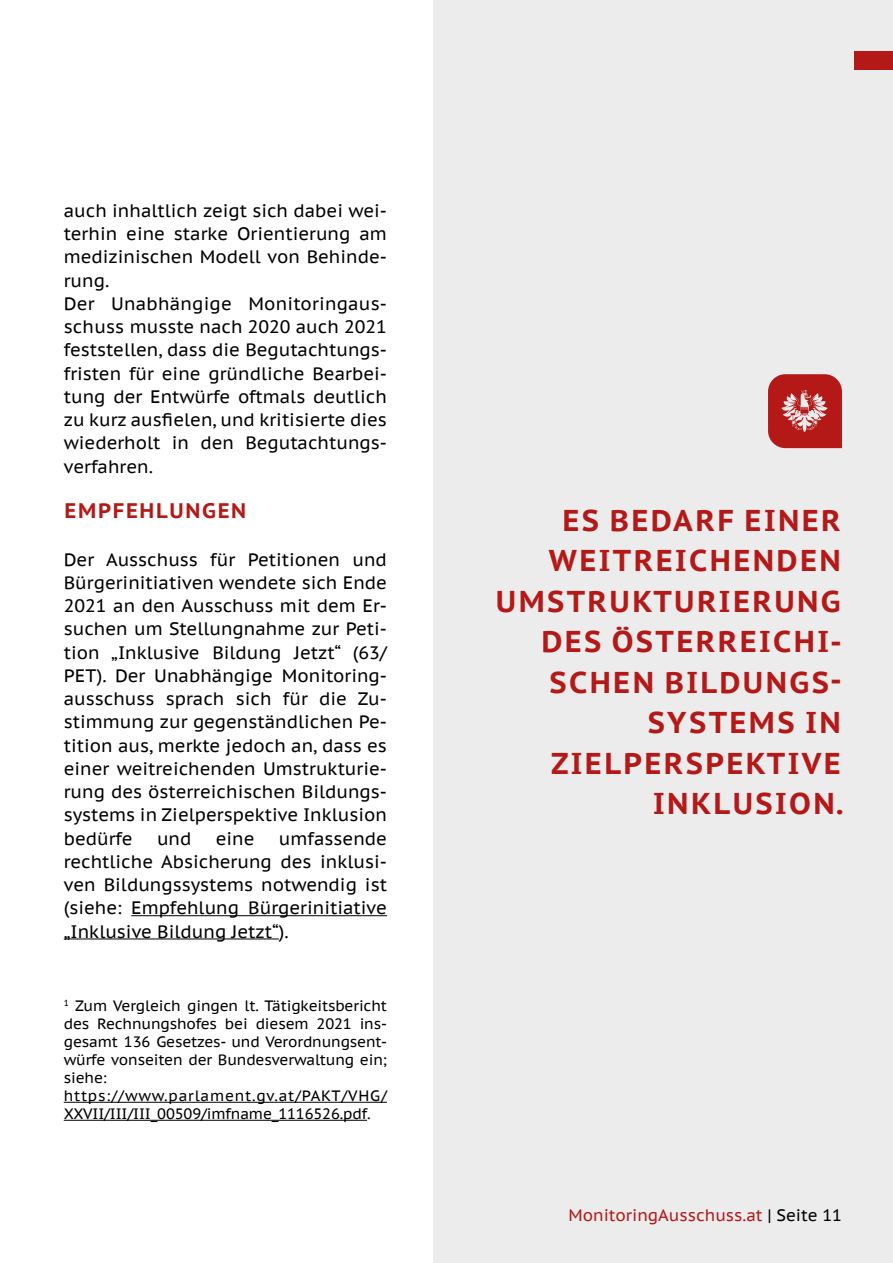
<style>
.page{position:relative;width:893px;height:1263px;background:#fff}
.page>*{position:absolute;margin:0;border:0;box-sizing:border-box;transform-origin:0 0}
.Bildunterschrift{font:700 30px/40.5px "PT Sans Caption";letter-spacing:.08em;color:#b41918;text-align:right}
.Headline_2{font:700 21px "PT Sans Caption";letter-spacing:.08em;color:#b41918}
.Lauftext{font:18px/23.2px "PT Sans Caption";color:#000;text-align:justify}
.Seitenangaben{font:16.5px "PT Sans Caption";color:#b41918}
.Lauftext-2{font:15px/18px "PT Sans Caption";letter-spacing:-.01em;color:#000}
.s1{color:#000}
</style>
<div class="page">
<div style="left:434px;top:0;width:459px;height:1263px;background:#ececec"></div>
<div style="left:855px;top:51px;width:38px;height:18px;background:#b41918"></div>
<hr style="left:131px;top:915px;width:256px;height:1px;background:#000">
<hr style="left:64px;top:938px;width:215px;height:1px;background:#000">
<hr style="left:64px;top:1102px;width:323px;height:1px;background:#000">
<hr style="left:64px;top:1120px;width:303px;height:1px;background:#000">
<svg style="left:768px;top:374px;width:74px;height:74px;background:#bd3d3c"></svg>
<p class="Lauftext" style="left:64px;top:198px;width:325px">auch inhaltlich zeigt sich dabei wei&shy;terhin eine starke Orientierung am medizinischen Modell von Behinde&shy;rung.</p>
<p class="Lauftext" style="left:64px;top:291px;width:325px">Der Unabhängige Monitoringaus&shy;schuss musste nach 2020 auch 2021 feststellen, dass die Begutachtungs&shy;fristen für eine gründliche Bearbei&shy;tung der Entwürfe oftmals deutlich zu kurz ausfielen, und kritisierte dies wiederholt in den Begutachtungs&shy;verfahren.</p>
<p class="Headline_2" style="left:65px;top:497px;width:183px">EMPFEHLUNGEN</p>
<p class="Lauftext" style="left:64px;top:547px;width:325px">Der Ausschuss für Petitionen und Bürgerinitiativen wendete sich Ende 2021 an den Ausschuss mit dem Er&shy;suchen um Stellungnahme zur Peti&shy;tion „Inklusive Bildung Jetzt“ (63/ PET). Der Unabhängige Monitoring&shy;ausschuss sprach sich für die Zu&shy;stimmung zur gegenständlichen Pe&shy;tition aus, merkte jedoch an, dass es einer weitreichenden Umstrukturie&shy;rung des österreichischen Bildungs&shy;systems in Zielperspektive Inklusion bedürfe</p>
<p class="Lauftext" style="left:64px;top:826px;width:325px;text-indent:215px">umfassende rechtliche Absicherung des inklusi&shy;ven Bildungssystems notwendig ist (siehe: Empfehlung Bürgerinitiative „Inklusive Bildung Jetzt“).</p>
<p class="Lauftext" style="left:157px;top:826px;width:36px">und</p>
<p class="Lauftext" style="left:216px;top:826px;width:40px">eine</p>
<p class="Lauftext-2" style="left:64px;top:996px;width:325px"><sup>1</sup> Zum Vergleich gingen lt. Tätigkeitsbericht des Rechnungshofes bei diesem 2021 ins&shy;gesamt 136 Gesetzes- und Verordnungsent&shy;würfe vonseiten der Bundesverwaltung ein; siehe:</p>
<p class="Lauftext-2" style="left:64px;top:1086px;width:325px">https://www.parlament.gv.at/PAKT/VHG/<br>XXVII/III/III_00509/imfname_1116526.pdf.</p>
<p class="Bildunterschrift" style="left:496px;top:499px;width:349px">ES BEDARF EINER<br>WEITREICHENDEN<br>UMSTRUKTURIERUNG<br>DES ÖSTERREICHI-<br>SCHEN BILDUNGS-<br>SYSTEMS IN<br>ZIELPERSPEKTIVE<br>INKLUSION.</p>
<p class="Seitenangaben" style="left:568px;top:1205px;width:275px">MonitoringAusschuss.at <span class="s1">| Seite 11</span></p>
</div>
